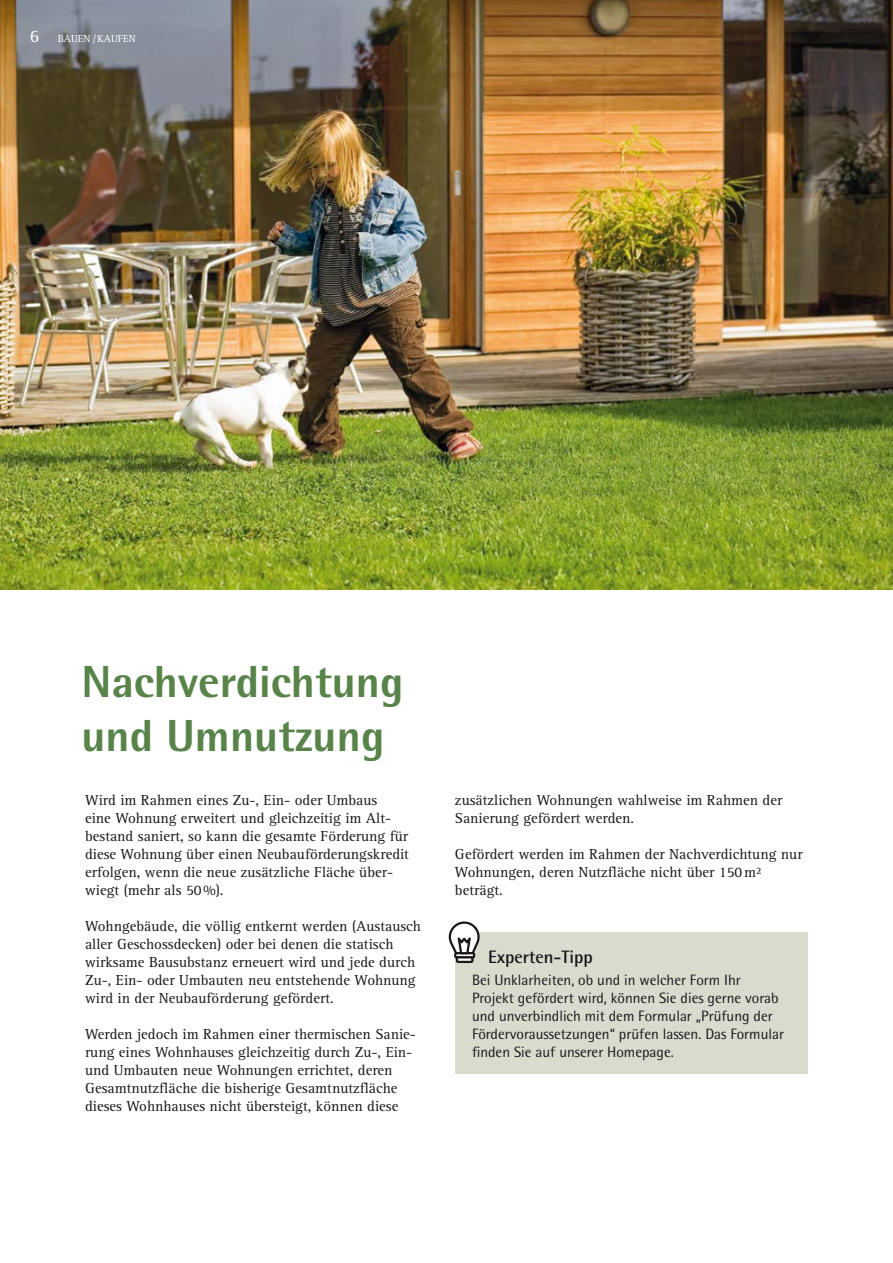
<style>
.page{position:relative;width:893px;height:1263px;background:#fff}
.page>*{position:absolute;margin:0;border:0;box-sizing:border-box;transform-origin:0 0}
.t1{font:800 45px/54px "Rotis Semi Sans Std";color:#588349}
.t2{font:700 18px "Rotis Semi Sans Std";color:#1a171c}
.t3{font:18px "Rotis Serif Std";color:#fff}
.t4{font:15px/18px "Rotis Serif Std";color:#1a171c}
.t5{font:15px/18px "Rotis Semi Sans Std";color:#1a171c}
.t6{font:10.5px "Rotis Serif Std";color:#fff}
</style>
<div class="page">
<div style="left:455px;top:932px;width:353px;height:142px;background:#d7dccd"></div>
<img style="left:0;top:0;width:893px;height:589px">
<svg style="left:450px;top:921px;width:30px;height:42px"></svg>
<p class="t3" style="left:30px;top:26px;width:11px">6</p>
<p class="t6" style="left:58px;top:33px;width:80px">BAUEN / KAUFEN</p>
<h1 class="t1" style="left:81px;top:654px;width:324px">Nachverdichtung und Umnutzung</h1>
<p class="t4" style="left:85px;top:792px;width:325px">Wird im Rahmen eines Zu-, Ein- oder Umbaus<br>eine Wohnung erweitert und gleichzeitig im Alt&shy;bestand saniert, so kann die gesamte Förderung für diese Wohnung über einen Neubauförderungskredit erfolgen, wenn die neue zusätzliche Fläche über&shy;wiegt (mehr als 50%).</p>
<p class="t4" style="left:85px;top:918px;width:337px">Wohngebäude, die völlig entkernt werden (Austausch aller Geschossdecken) oder bei denen die statisch wirksame Bausubstanz erneuert wird und jede durch Zu-, Ein- oder Umbauten neu entstehende Wohnung wird in der Neubauförderung gefördert.</p>
<p class="t4" style="left:85px;top:1026px;width:332px">Werden jedoch im Rahmen einer thermischen Sanie&shy;rung eines Wohnhauses gleichzeitig durch Zu-, Ein&shy;und Umbauten neue Wohnungen errichtet, deren Gesamtnutzfläche die bisherige Gesamtnutzfläche dieses Wohnhauses nicht übersteigt, können diese</p>
<p class="t4" style="left:455px;top:792px;width:329px">zusätzlichen Wohnungen wahlweise im Rahmen der<br>Sanierung gefördert werden.</p>
<p class="t4" style="left:455px;top:846px;width:349px">Gefördert werden im Rahmen der Nachverdichtung nur<br>Wohnungen, deren Nutzfläche nicht über 150m² beträgt.</p>
<p class="t2" style="left:488px;top:945px;width:106px">Experten-Tipp</p>
<p class="t5" style="left:472px;top:971px;width:314px">Bei Unklarheiten, ob und in welcher Form Ihr Projekt gefördert wird, können Sie dies gerne vorab und unverbindlich mit dem Formular „Prüfung der Fördervoraussetzungen“ prüfen lassen. Das Formular finden Sie auf unserer Homepage.</p>
</div>
